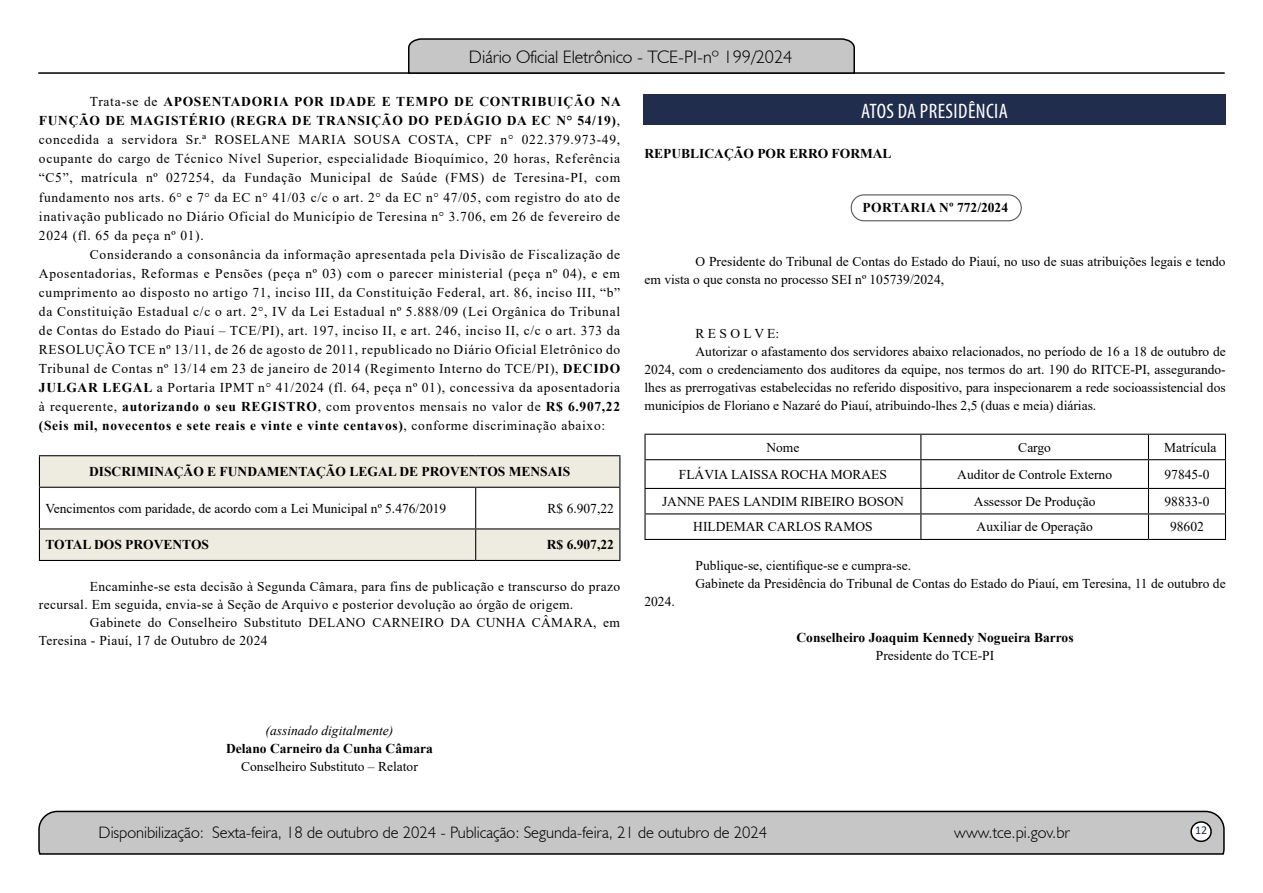
<style>
.page{position:relative;width:1263px;height:893px;background:#fff}
.page>*{position:absolute;margin:0;border:0;box-sizing:border-box;transform-origin:0 0}
.t1{font:condensed 21px "Myriad Pro";letter-spacing:.02em;color:#fff}
.t2{font:300 18px "Humanist 521 BT";color:#000}
.t3{font:300 16.5px "Humanist 521 BT";color:#000}
.t4{font:13.5px/19px "Times New Roman";color:#000;text-align:justify}
.t5{font:13.5px/18px "Times New Roman";letter-spacing:.025em;color:#000}
.t6{font:700 13.5px "Times New Roman";color:#000}
.t7{font:italic 13.5px "Times New Roman";color:#000}
.t8{font:12px "Calibri";color:#212d4c}
.s1{font-weight:700}
</style>
<div class="page">
<svg style="left:38px;top:810px;width:1187px;height:45px;background:#b9b9b9"></svg>
<div style="left:1191px;top:822px;width:20px;height:19px;background:#fff;border-radius:50%"></div>
<div style="left:1190px;top:821px;width:22px;height:21px;border:2px solid #000;border-radius:50%"></div>
<hr style="left:38px;top:72px;width:1187px;height:2px;background:#000">
<svg style="left:407px;top:38px;width:449px;height:36px;background:#b4b4b4"></svg>
<svg style="left:40px;top:456px;width:579px;height:104px;fill:#eeece1"></svg>
<hr style="left:39px;top:455px;width:437px;height:1px;background:#000">
<hr style="left:39px;top:456px;width:1px;height:31px;background:#000">
<hr style="left:476px;top:455px;width:144px;height:1px;background:#000">
<hr style="left:619px;top:456px;width:1px;height:31px;background:#000">
<hr style="left:39px;top:487px;width:437px;height:1px;background:#000">
<hr style="left:39px;top:488px;width:1px;height:40px;background:#000">
<hr style="left:476px;top:487px;width:144px;height:1px;background:#000">
<hr style="left:475px;top:488px;width:1px;height:40px;background:#000">
<hr style="left:619px;top:488px;width:1px;height:40px;background:#000">
<hr style="left:39px;top:528px;width:437px;height:1px;background:#000">
<hr style="left:39px;top:529px;width:1px;height:31px;background:#000">
<hr style="left:476px;top:528px;width:144px;height:1px;background:#000">
<hr style="left:475px;top:529px;width:1px;height:31px;background:#000">
<hr style="left:619px;top:529px;width:1px;height:31px;background:#000">
<hr style="left:39px;top:560px;width:437px;height:1px;background:#000">
<hr style="left:476px;top:560px;width:144px;height:1px;background:#000">
<div style="left:643px;top:94px;width:583px;height:31px;background:#212d4c"></div>
<hr style="left:644px;top:434px;width:277px;height:1px;background:#000">
<hr style="left:921px;top:434px;width:227px;height:1px;background:#000">
<hr style="left:1148px;top:434px;width:78px;height:1px;background:#000">
<hr style="left:644px;top:459px;width:277px;height:1px;background:#000">
<hr style="left:921px;top:459px;width:227px;height:1px;background:#000">
<hr style="left:1148px;top:459px;width:78px;height:1px;background:#000">
<hr style="left:644px;top:488px;width:277px;height:1px;background:#000">
<hr style="left:921px;top:488px;width:227px;height:1px;background:#000">
<hr style="left:1148px;top:488px;width:78px;height:1px;background:#000">
<hr style="left:644px;top:513px;width:277px;height:1px;background:#000">
<svg style="left:644px;top:435px;width:1px;height:104px"></svg>
<hr style="left:921px;top:513px;width:227px;height:1px;background:#000">
<svg style="left:920px;top:435px;width:1px;height:104px"></svg>
<hr style="left:1148px;top:513px;width:78px;height:1px;background:#000">
<svg style="left:1148px;top:435px;width:1px;height:104px"></svg>
<svg style="left:1225px;top:435px;width:1px;height:104px"></svg>
<hr style="left:644px;top:539px;width:277px;height:1px;background:#000">
<hr style="left:921px;top:539px;width:227px;height:1px;background:#000">
<hr style="left:1148px;top:539px;width:78px;height:1px;background:#000">
<div style="left:851px;top:194px;width:171px;height:27px;border:1px solid #575756;border-radius:13px"></div>
<h2 class="t2" style="left:469px;top:46px;width:325px">Diário Oficial Eletrônico - TCE-PI-nº 199/2024</h2>
<p class="t4" style="left:39px;top:92px;width:583px;text-indent:51px">Trata-se de <span class="s1">APOSENTADORIA POR IDADE E TEMPO DE CONTRIBUIÇÃO NA FUNÇÃO DE MAGISTÉRIO (REGRA DE TRANSIÇÃO DO PEDÁGIO DA EC N° 54/19)</span>, concedida a servidora Sr.ª ROSELANE MARIA SOUSA COSTA, CPF n° 022.379.973-49, ocupante do cargo de Técnico Nível Superior, especialidade Bioquímico, 20 horas, Referência “C5”, matrícula nº 027254, da Fundação Municipal de Saúde (FMS) de Teresina-PI, com fundamento nos arts. 6° e 7° da EC n° 41/03 c/c o art. 2° da EC n° 47/05, com registro do ato de inativação publicado no Diário Oficial do Município de Teresina n° 3.706, em 26 de fevereiro de 2024 (fl. 65 da peça nº 01).</p>
<p class="t4" style="left:39px;top:244px;width:583px;text-indent:51px">Considerando a consonância da informação apresentada pela Divisão de Fiscalização de Aposentadorias, Reformas e Pensões (peça nº 03) com o parecer ministerial (peça nº 04), e em cumprimento ao disposto no artigo 71, inciso III, da Constituição Federal, art. 86, inciso III, “b” da Constituição Estadual c/c o art. 2°, IV da Lei Estadual nº 5.888/09 (Lei Orgânica do Tribunal de Contas do Estado do Piauí – TCE/PI), art. 197, inciso II, e art. 246, inciso II, c/c o art. 373 da RESOLUÇÃO TCE nº 13/11, de 26 de agosto de 2011, republicado no Diário Oficial Eletrônico do Tribunal de Contas nº 13/14 em 23 de janeiro de 2014 (Regimento Interno do TCE/PI), <span class="s1">DECIDO JULGAR LEGAL</span> a Portaria IPMT n° 41/2024 (fl. 64, peça nº 01), concessiva da aposentadoria à requerente, <span class="s1">autorizando o seu REGISTRO</span>, com proventos mensais no valor de <span class="s1">R$ 6.907,22 (Seis mil, novecentos e sete reais e vinte e vinte centavos)</span>, conforme discriminação abaixo:</p>
<p class="t6" style="left:89px;top:462px;width:483px">DISCRIMINAÇÃO E FUNDAMENTAÇÃO LEGAL DE PROVENTOS MENSAIS</p>
<p class="t4" style="left:45px;top:498px;width:402px">Vencimentos com paridade, de acordo com a Lei Municipal nº 5.476/2019</p>
<p class="t4" style="left:547px;top:498px;width:68px">R$ 6.907,22</p>
<p class="t6" style="left:45px;top:535px;width:165px">TOTAL DOS PROVENTOS</p>
<p class="t6" style="left:547px;top:535px;width:69px">R$ 6.907,22</p>
<p class="t5" style="left:39px;top:577px;width:583px;text-indent:51px">Encaminhe-se esta decisão à Segunda Câmara, para fins de publicação e transcurso do prazo recursal. Em seguida, envia-se à Seção de Arquivo e posterior devolução ao órgão de origem.</p>
<p class="t5" style="left:39px;top:613px;width:583px;text-indent:51px">Gabinete do Conselheiro Substituto DELANO CARNEIRO DA CUNHA CÂMARA, em<br>Teresina - Piauí, 17 de Outubro de 2024</p>
<h1 class="t1" style="left:861px;top:98px;width:148px">ATOS DA PRESIDÊNCIA</h1>
<p class="t6" style="left:644px;top:143px;width:249px">REPUBLICAÇÃO POR ERRO FORMAL</p>
<p class="t6" style="left:862px;top:197px;width:147px">PORTARIA Nº 772/2024</p>
<p class="t4" style="left:644px;top:252px;width:583px;line-height:18px;text-indent:51px">O Presidente do Tribunal de Contas do Estado do Piauí, no uso de suas atribuições legais e tendo em vista o que consta no processo SEI nº 105739/2024,</p>
<p class="t4" style="left:695px;top:323px;width:85px">R E S O L V E:</p>
<p class="t4" style="left:695px;top:341px;width:532px">Autorizar o afastamento dos servidores abaixo relacionados, no período de 16 a 18 de outubro de</p>
<p class="t4" style="left:644px;top:359px;width:583px">2024, com o credenciamento dos auditores da equipe, nos termos do art. 190 do RITCE-PI, assegurando-</p>
<p class="t4" style="left:644px;top:377px;width:583px">lhes as prerrogativas estabelecidas no referido dispositivo, para inspecionarem a rede socioassistencial dos</p>
<p class="t4" style="left:644px;top:395px;width:453px">municípios de Floriano e Nazaré do Piauí, atribuindo-lhes 2,5 (duas e meia) diárias.</p>
<p class="t4" style="left:766px;top:437px;width:34px">Nome</p>
<p class="t4" style="left:1018px;top:437px;width:34px">Cargo</p>
<p class="t4" style="left:1164px;top:437px;width:54px">Matrícula</p>
<p class="t4" style="left:679px;top:464px;width:210px">FLÁVIA LAISSA ROCHA MORAES</p>
<p class="t4" style="left:957px;top:464px;width:156px">Auditor de Controle Externo</p>
<p class="t4" style="left:1164px;top:464px;width:46px">97845-0</p>
<p class="t4" style="left:662px;top:491px;width:243px">JANNE PAES LANDIM RIBEIRO BOSON</p>
<p class="t4" style="left:974px;top:491px;width:123px">Assessor De Produção</p>
<p class="t4" style="left:1164px;top:491px;width:46px">98833-0</p>
<p class="t4" style="left:693px;top:517px;width:181px">HILDEMAR CARLOS RAMOS</p>
<p class="t4" style="left:976px;top:517px;width:118px">Auxiliar de Operação</p>
<p class="t4" style="left:1170px;top:517px;width:35px">98602</p>
<p class="t4" style="left:695px;top:556px;width:532px;line-height:18px">Publique-se, cientifique-se e cumpra-se.<br>Gabinete da Presidência do Tribunal de Contas do Estado do Piauí, em Teresina, 11 de outubro de</p>
<p class="t4" style="left:644px;top:591px;width:32px">2024.</p>
<p class="t6" style="left:796px;top:628px;width:279px">Conselheiro Joaquim Kennedy Nogueira Barros</p>
<p class="t4" style="left:876px;top:645px;width:120px">Presidente do TCE-PI</p>
<p class="t7" style="left:266px;top:721px;width:129px">(assinado digitalmente)</p>
<p class="t6" style="left:226px;top:739px;width:208px">Delano Carneiro da Cunha Câmara</p>
<p class="t4" style="left:241px;top:756px;width:178px">Conselheiro Substituto – Relator</p>
<p class="t3" style="left:99px;top:822px;width:670px">Disponibilização: Sexta-feira, 18 de outubro de 2024 - Publicação: Segunda-feira, 21 de outubro de 2024</p>
<p class="t3" style="left:954px;top:822px;width:117px">www.tce.pi.gov.br</p>
<p class="t8" style="left:1195px;top:821px;width:14px">12</p>
</div>
